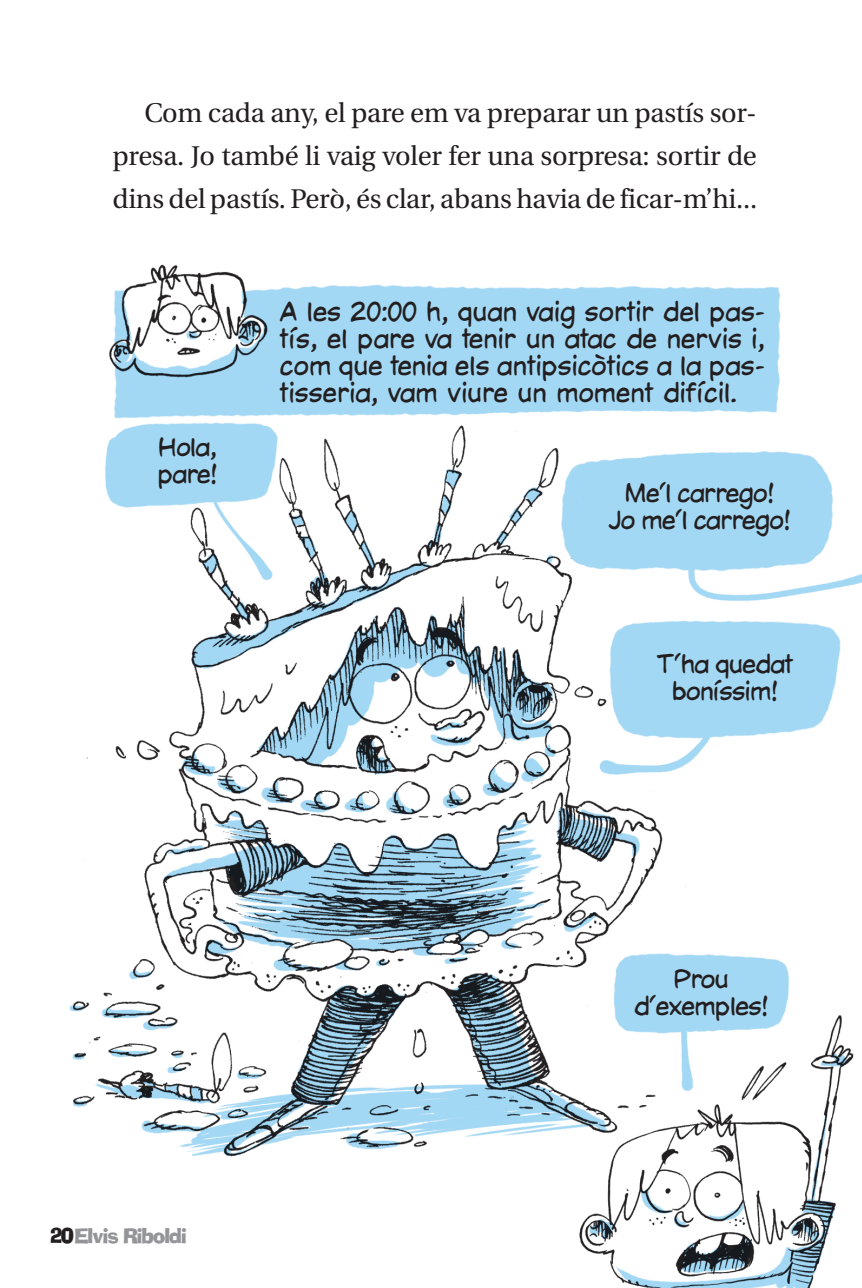
<style>
.page{position:relative;width:862px;height:1288px;background:#fff}
.page>*{position:absolute;margin:0;border:0;box-sizing:border-box;transform-origin:0 0}
._0-galerada{font:27px/42.8px "Utopia";letter-spacing:-.01em;color:#231f20;text-align:justify}
._1-text_Gibbons_12{font:27px/27px "CC Dave Gibbons Lower";color:#231f20;text-align:justify}
._2-text_Gibbons_11_5{font:25.88px/27px "CC Dave Gibbons Lower";letter-spacing:-.025em;color:#231f20;text-align:center}
._2-titulet{font:25.88px "CC Dave Gibbons Lower";letter-spacing:-.025em;color:#231f20}
.t1{font:20.25px "Ad Lib BT";letter-spacing:-.075em;color:#939598}
.s1{color:#231f20}
</style>
<div class="page">
<img style="left:69px;top:264px;width:793px;height:1024px">
<p class="_0-galerada" style="left:112px;top:92px;width:646px;text-indent:32px">Com cada any, el pare em va preparar un pastís sor&shy;presa. Jo també li vaig voler fer una sorpresa: sortir de dins del pastís. Però, és clar, abans havia de ficar-m’hi...</p>
<p class="_2-text_Gibbons_11_5" style="left:158px;top:435px;width:60px">Hola,</p>
<p class="_2-text_Gibbons_11_5" style="left:158px;top:462px;width:61px">pare!</p>
<p class="_1-text_Gibbons_12" style="left:280px;top:300px;width:486px">A les 20:00 h, quan vaig sortir del pas&shy;tís, el pare va tenir un atac de nervis i, com que tenia els antipsicòtics a la pas&shy;tisseria, vam viure un moment difícil.</p>
<p class="_2-text_Gibbons_11_5" style="left:625px;top:481px;width:151px">Me’l carrego!</p>
<p class="_2-text_Gibbons_11_5" style="left:608px;top:508px;width:183px">Jo me’l carrego!</p>
<p class="_2-text_Gibbons_11_5" style="left:657px;top:652px;width:138px">T’ha quedat boníssim!</p>
<p class="t1" style="left:49px;top:1223px;width:139px"><span class="s1">20</span>Elvis Riboldi</p>
<p class="_2-titulet" style="left:673px;top:964px;width:57px">Prou</p>
<p class="_2-titulet" style="left:634px;top:991px;width:136px">d’exemples!</p>
</div>
